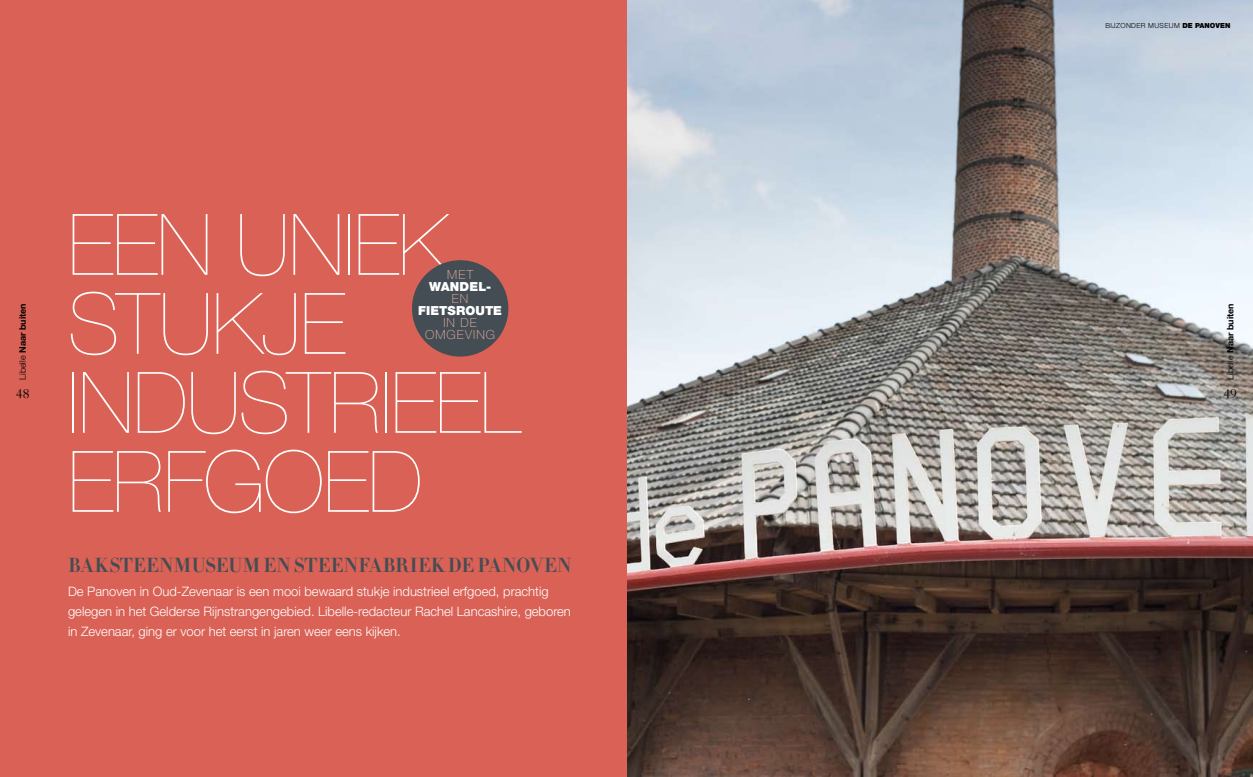
<style>
.page{position:relative;width:1253px;height:777px;background:#fff}
.page>*{position:absolute;margin:0;border:0;box-sizing:border-box;transform-origin:0 0}
.t1{font:200 85px/79px "Helvetica Neue LT Std";letter-spacing:-.01em;color:#fff}
.t2{font:700 20px "HTF Didot B11";letter-spacing:.02em;color:#434d53}
.t3{font:14px "Bembo Std";color:#000}
.t4{font:300 13px/20px "Helvetica Neue LT Std";color:#fff}
.t5{font:900 12.5px "Helvetica Neue LT Std";letter-spacing:.01em;color:#fff}
.t6{font:100 12.5px/12px "Helvetica Neue LT Std";letter-spacing:.08em;color:#edb2a4;text-align:center}
.t7{font:100 12.5px "Helvetica Neue LT Std";color:#eeb4a6}
.t8{font:700 9px "Helvetica Neue LT Std";color:#000}
.t9{font:300 7px "Helvetica Neue LT Std";letter-spacing:.05em;color:#000}
.t10{font:900 7px "Helvetica Neue LT Std";color:#000}
.s1{font-weight:300}
.s2{font-weight:900}
</style>
<div class="page">
<img style="left:626px;top:0;width:627px;height:777px">
<div style="left:0;top:0;width:626px;height:777px;background:#da6155"></div>
<div style="left:412px;top:260px;width:96px;height:96px;background:#434d53;border-radius:50%"></div>
<p class="t8" style="left:17px;top:380px;width:78px;rotate:-90deg"><span class="s1">Libelle</span> Naar buiten</p>
<p class="t3" style="left:16px;top:385px;width:15px">48</p>
<h1 class="t1" style="left:68px;top:205px;width:454px">EEN UNIEK<br>STUKJE<br>INDUSTRIEEL<br>ERFGOED</h1>
<p class="t7" style="left:447px;top:268px;width:28px">MET</p>
<p class="t5" style="left:429px;top:279px;width:64px">WANDEL-</p>
<p class="t6" style="left:452px;top:293px;width:18px">EN</p>
<p class="t5" style="left:418px;top:303px;width:85px">FIETSROUTE</p>
<p class="t6" style="left:425px;top:317px;width:71px">IN DE<br>OMGEVING</p>
<h2 class="t2" style="left:68px;top:550px;width:505px">BAKSTEENMUSEUM EN STEENFABRIEK DE PANOVEN</h2>
<p class="t4" style="left:68px;top:581px;width:504px">De Panoven in Oud-Zevenaar is een mooi bewaard stukje industrieel erfgoed, prachtig gelegen in het Gelderse Rijnstrangengebied. Libelle-redacteur Rachel Lancashire, geboren in Zevenaar, ging er voor het eerst in jaren weer eens kijken.</p>
<p class="t9" style="left:1105px;top:21px;width:101px">BIJZONDER MUSEUM <span class="s2">DE PANO</span></p>
<p class="t10" style="left:1215px;top:21px;width:11px">VEN</p>
<p class="t8" style="left:1225px;top:380px;width:78px;rotate:-90deg"><span class="s1">Libelle</span> Naar buiten</p>
<p class="t3" style="left:1223px;top:385px;width:15px">49</p>
</div>
